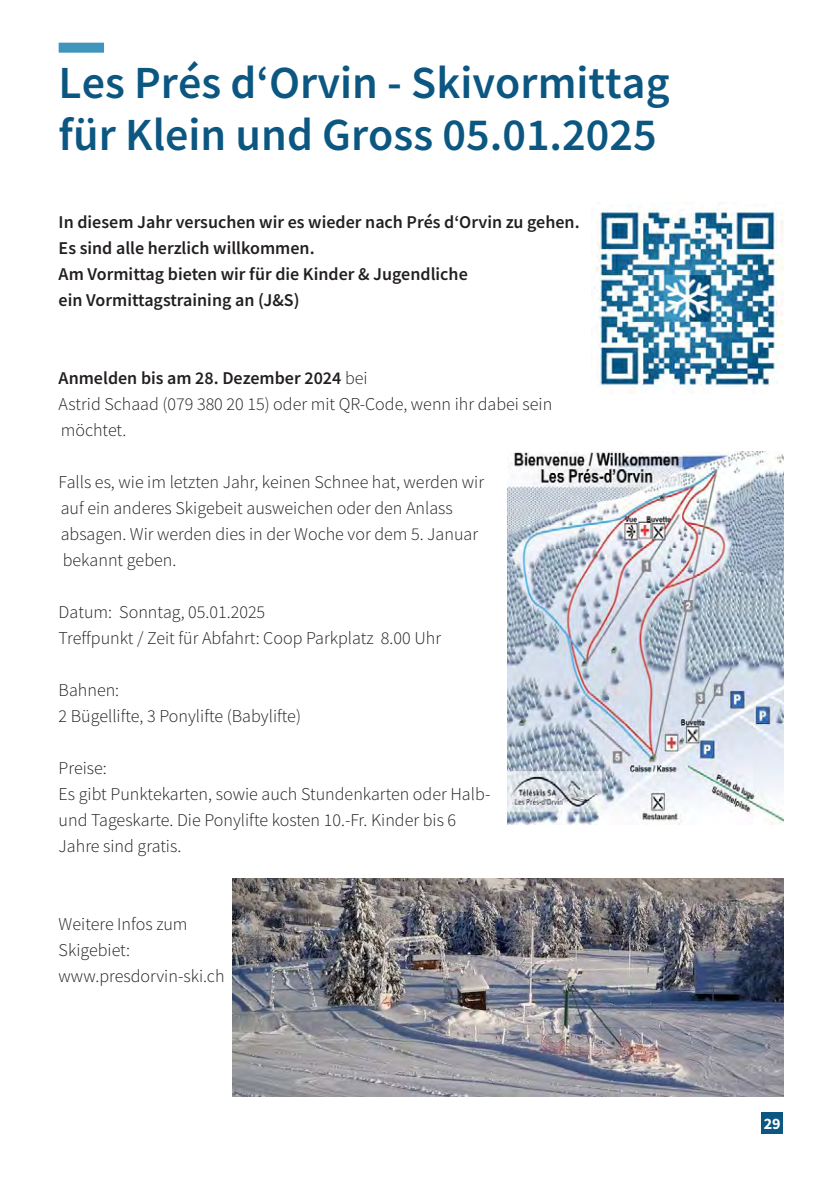
<style>
.page{position:relative;width:840px;height:1191px;background:#fff}
.page>*{position:absolute;margin:0;border:0;box-sizing:border-box;transform-origin:0 0}
.Titel_1sp{font:600 46px/52px "Source Sans Pro";color:#0c5781}
.Fliesstext_links_1sp{font:300 18px/26px "Source Sans Pro";color:#231f20}
.Fliesstext_links_1sp-2{font:600 18px/26px "Source Sans Pro";color:#231f20}
.t1{font:700 16px "Source Sans Pro";color:#fff}
.s1{font-weight:600}
</style>
<div class="page">
<div style="left:761px;top:1112px;width:21px;height:22px;background:#0c5781"></div>
<div style="left:59px;top:43px;width:45px;height:10px;background:#3f95bc"></div>
<img style="left:232px;top:878px;width:550px;height:218px">
<img style="left:507px;top:451px;width:275px;height:373px">
<img style="left:591px;top:202px;width:191px;height:192px">
<p class="Titel_1sp" style="left:59px;top:56px;width:612px">Les Prés d‘Orvin - Skivormittag für Klein und Gross 05.01.2025</p>
<p class="Fliesstext_links_1sp-2" style="left:59px;top:209px;width:522px">In diesem Jahr versuchen wir es wieder nach Prés d‘Orvin zu gehen.<br>Es sind alle herzlich willkommen.<br>Am Vormittag bieten wir für die Kinder &amp; Jugendliche<br>ein Vormittagstraining an (J&amp;S)</p>
<p class="Fliesstext_links_1sp" style="left:59px;top:365px;width:495px"><span class="s1">Anmelden bis am 28. Dezember 2024</span> bei<br>Astrid Schaad (079 380 20 15) oder mit QR-Code, wenn ihr dabei sein möchtet.</p>
<p class="Fliesstext_links_1sp" style="left:59px;top:469px;width:426px">Falls es, wie im letzten Jahr, keinen Schnee hat, werden wir auf ein anderes Skigebeit ausweichen oder den Anlass absagen. Wir werden dies in der Woche vor dem 5. Januar bekannt geben.</p>
<p class="Fliesstext_links_1sp" style="left:59px;top:598px;width:383px">Datum: Sonntag, 05.01.2025<br>Treffpunkt / Zeit für Abfahrt: Coop Parkplatz 8.00 Uhr</p>
<p class="Fliesstext_links_1sp" style="left:59px;top:677px;width:244px">Bahnen:<br>2 Bügellifte, 3 Ponylifte (Babylifte)</p>
<p class="Fliesstext_links_1sp" style="left:59px;top:755px;width:433px">Preise:<br>Es gibt Punktekarten, sowie auch Stundenkarten oder Halb&shy;und Tageskarte. Die Ponylifte kosten 10.-Fr. Kinder bis 6<br>Jahre sind gratis.</p>
<p class="Fliesstext_links_1sp" style="left:59px;top:911px;width:167px">Weitere Infos zum<br>Skigebiet: www.presdorvin-ski.ch</p>
<p class="t1" style="left:763px;top:1113px;width:18px">29</p>
</div>
